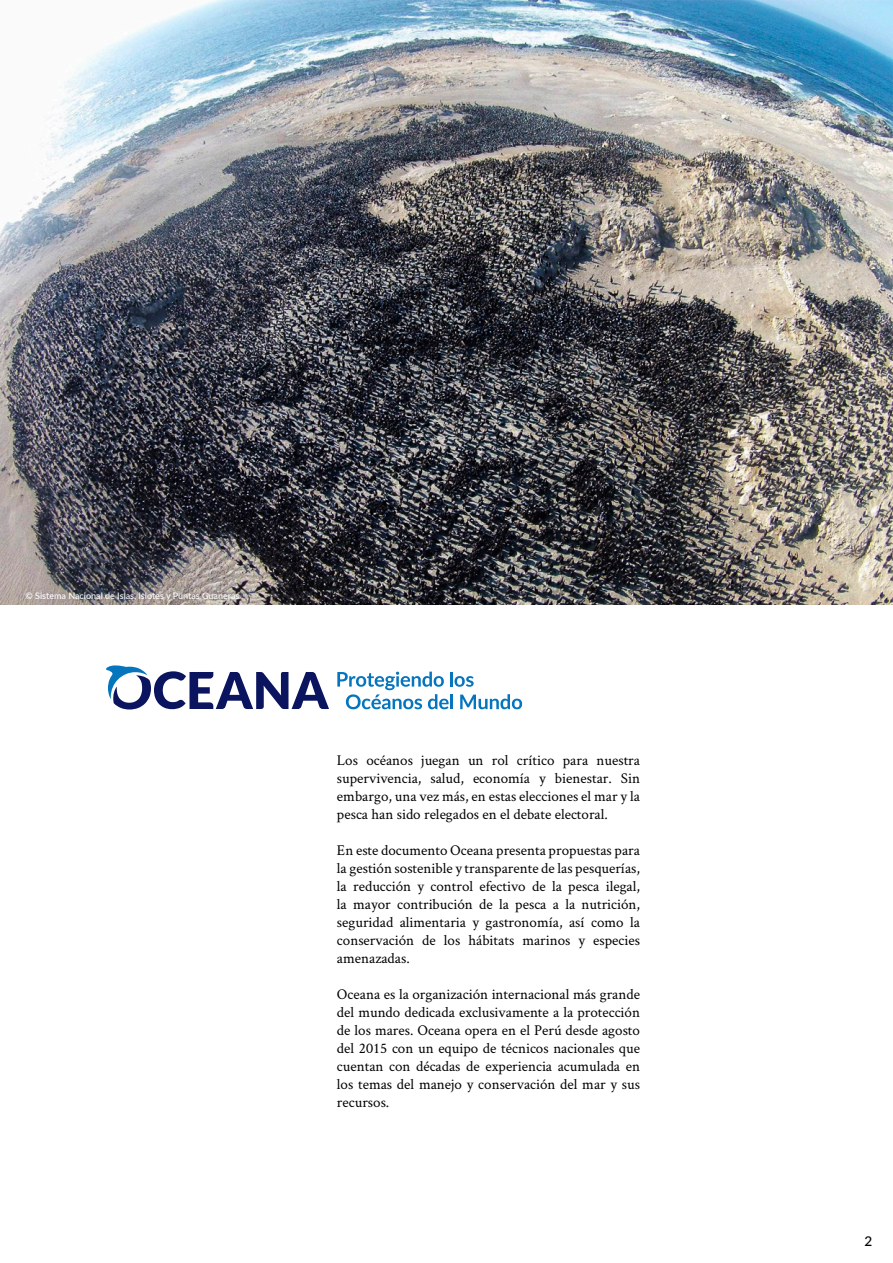
<style>
.page{position:relative;width:893px;height:1263px;background:#fff}
.page>*{position:absolute;margin:0;border:0;box-sizing:border-box;transform-origin:0 0}
.t1{font:15px/18px "Crimson Text";color:#000;text-align:justify}
.t2{font:500 13.5px "Lato";color:#000}
.t3{font:500 9px "Lato";color:#fff}
</style>
<div class="page">
<img style="left:0;top:0;width:893px;height:605px">
<svg style="left:106px;top:665px;width:223px;height:44px"></svg>
<svg style="left:337px;top:672px;width:185px;height:37px"></svg>
<p class="t3" style="left:26px;top:589px;width:216px">© Sistema Nacional de Islas, Islotes y Puntas Guaneras</p>
<p class="t1" style="left:337px;top:751px;width:305px">Los océanos juegan un rol crítico para nuestra supervivencia, salud, economía y bienestar. Sin embargo, una vez más, en estas elecciones el mar y la pesca han sido relegados en el debate electoral.</p>
<p class="t1" style="left:337px;top:841px;width:304px">En este documento Oceana presenta propuestas para</p>
<p class="t1" style="left:337px;top:859px;width:305px">la gestión sostenible y transparente de las pesquerías,</p>
<p class="t1" style="left:337px;top:877px;width:305px">la reducción y control efectivo de la pesca ilegal, la mayor contribución de la pesca a la nutrición, seguridad alimentaria y gastronomía, así como la conservación de los hábitats marinos y especies amenazadas.</p>
<p class="t1" style="left:337px;top:985px;width:305px">Oceana es la organización internacional más grande del mundo dedicada exclusivamente a la protección de los mares. Oceana opera en el Perú desde agosto del 2015 con un equipo de técnicos nacionales que cuentan con décadas de experiencia acumulada en los temas del manejo y conservación del mar y sus recursos.</p>
<p class="t2" style="left:865px;top:1232px;width:9px">2</p>
</div>
